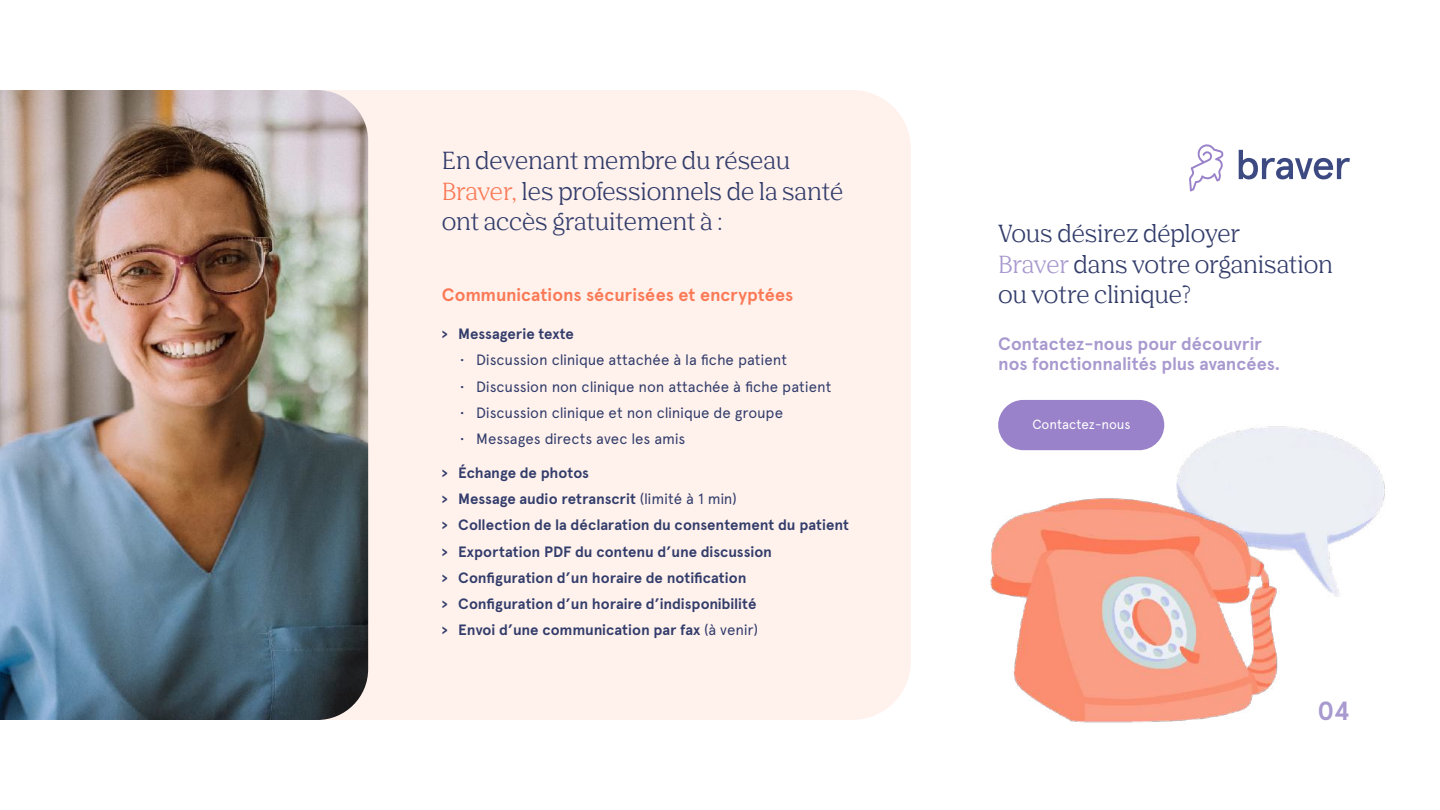
<style>
.page{position:relative;width:1440px;height:810px;background:#fff}
.page>*{position:absolute;margin:0;border:0;box-sizing:border-box;transform-origin:0 0}
.t1{font:700 26.25px "Apercu";color:#a899cf}
.t2{font:24px/30.8px "Nib Pro";letter-spacing:-.01em;color:#333d6b}
.t3{font:700 18px/20.2px "Apercu";letter-spacing:-.005em;color:#a899cf}
.t4{font:700 18px "Apercu";color:#fa7a57}
.t5{font:700 15px/26.2px "Apercu";color:#333d6b}
.t6{font:15px "Apercu";letter-spacing:-.01em;color:#333d6b}
.t7{font:13.35px "Apercu";letter-spacing:-.005em;color:#fff}
.s1{color:#fa7a57}
.s2{font-weight:400}
.s3{color:#a899cf}
</style>
<div class="page">
<img style="left:1178px;top:426px;width:207px;height:105px">
<div style="left:368px;top:90px;width:543px;height:630px;background:#fff2ed"></div>
<img style="left:0;top:90px;width:368px;height:630px">
<img style="left:872px;top:475px;width:487px;height:248px">
<div style="left:998px;top:400px;width:166px;height:50px;background:#9982c9;border-radius:25px"></div>
<svg style="left:1189px;top:144px;width:35px;height:47px"></svg>
<svg style="left:1239px;top:150px;width:111px;height:29px"></svg>
<h2 class="t2" style="left:442px;top:144px;width:403px">En devenant membre du réseau<br><span class="s1">Braver,</span> les professionnels de la santé ont accès gratuitement à :</h2>
<p class="t4" style="left:442px;top:284px;width:353px">Communications sécurisées et encryptées</p>
<p class="t5" style="left:442px;top:321px;width:134px">› Messagerie texte</p>
<p class="t6" style="left:460px;top:351px;width:329px">• Discussion clinique attachée à la fiche patient</p>
<p class="t6" style="left:460px;top:377px;width:373px">• Discussion non clinique non attachée à fiche patient</p>
<p class="t6" style="left:460px;top:404px;width:325px">• Discussion clinique et non clinique de groupe</p>
<p class="t6" style="left:460px;top:430px;width:227px">• Messages directs avec les amis</p>
<p class="t5" style="left:442px;top:460px;width:409px">› Échange de photos<br>› Message audio retranscrit <span class="s2">(limité à 1 min)<br></span>› Collection de la déclaration du consentement du patient › Exportation PDF du contenu d’une discussion<br>› Configuration d’un horaire de notification<br>› Configuration d’un horaire d’indisponibilité<br>› Envoi d’une communication par fax <span class="s2">(à venir)</span></p>
<h2 class="t2" style="left:998px;top:217px;width:336px">Vous désirez déployer<br><span class="s3">Braver</span> dans votre organisation ou votre clinique?</h2>
<p class="t3" style="left:998px;top:334px;width:284px">Contactez-nous pour découvrir nos fonctionnalités plus avancées.</p>
<p class="t7" style="left:1032px;top:417px;width:100px">Contactez-nous</p>
<h1 class="t1" style="left:1318px;top:695px;width:34px">04</h1>
</div>
